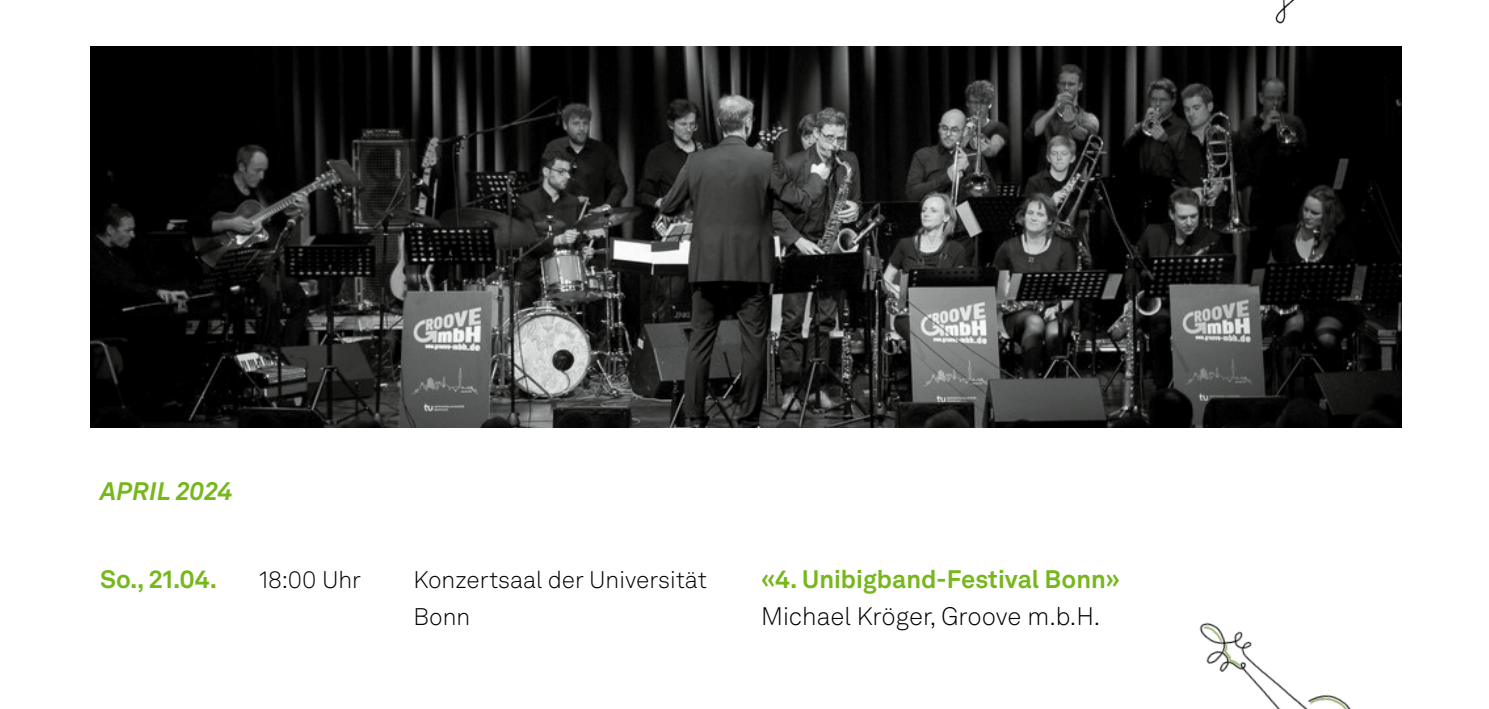
<style>
.page{position:relative;width:1489px;height:709px;background:#fff}
.page>*{position:absolute;margin:0;border:0;box-sizing:border-box;transform-origin:0 0}
.t1{font:700 25px "Akkurat LL";color:#76b71b}
.t2{font:300 25px "Akkurat LL";color:#000}
.t3{font:italic 700 25px "Akkurat LL";letter-spacing:.01em;color:#76b71b}
.t4{font:300 23.75px/37.5px "Akkurat LL";color:#000}
</style>
<div class="page">
<img style="left:1199px;top:622px;width:152px;height:87px">
<img style="left:1275px;top:0;width:20px;height:24px">
<img style="left:90px;top:46px;width:1311px;height:381px">
<p class="t3" style="left:100px;top:472px;width:134px">APRIL 2024</p>
<p class="t1" style="left:100px;top:559px;width:119px">So., 21.04.</p>
<p class="t4" style="left:259px;top:560px;width:103px">18:00 Uhr</p>
<p class="t4" style="left:413px;top:560px;width:295px">Konzertsaal der Universität<br>Bonn</p>
<p class="t1" style="left:761px;top:559px;width:360px">«4. Unibigband-Festival Bonn»</p>
<p class="t2" style="left:761px;top:599px;width:341px">Michael Kröger, Groove m.b.H.</p>
</div>
